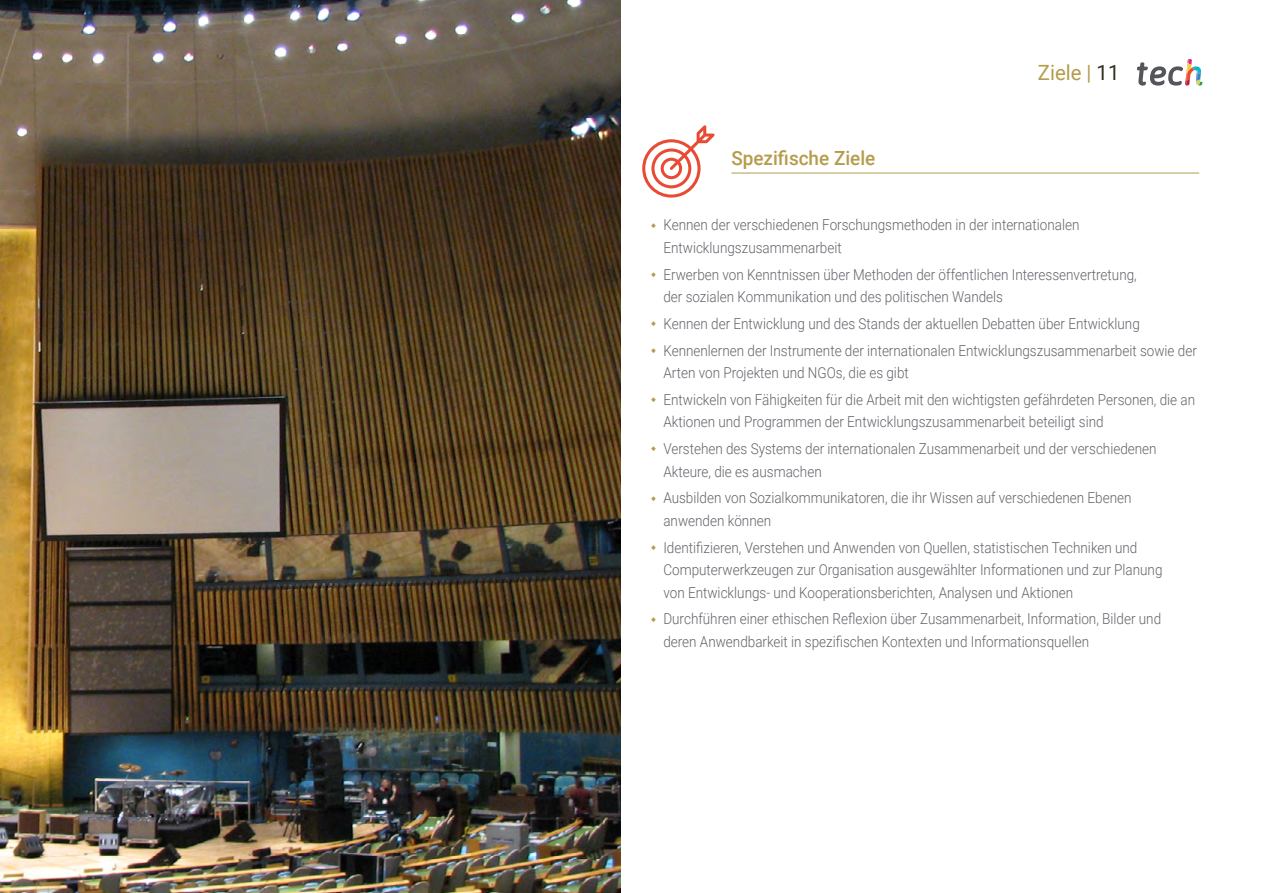
<style>
.page{position:relative;width:1263px;height:893px;background:#fff}
.page>*{position:absolute;margin:0;border:0;box-sizing:border-box;transform-origin:0 0}
.t1{font:21px "Roboto";color:#b49c4b}
.t2{font:500 19.5px "Roboto";color:#b49c4b}
.t3{font:300 15px/26.7px "Roboto";color:#61646a;scale:.9 1}
.s1{color:#312e20}
</style>
<div class="page">
<svg style="left:1137px;top:59px;width:65px;height:27px"></svg>
<img style="left:0;top:0;width:621px;height:893px">
<hr style="left:731px;top:173px;width:468px;height:1px;background:#b49c4b">
<svg style="left:642px;top:125px;width:73px;height:73px"></svg>
<h2 class="t2" style="left:731px;top:144px;width:145px">Spezifische Ziele</h2>
<h1 class="t1" style="left:1038px;top:57px;width:83px">Ziele | <span class="s1">11</span></h1>
<p class="t3" style="left:663px;top:213px;width:464px;line-height:22.5px">Kennen der verschiedenen Forschungsmethoden in der internationalen<br>Entwicklungszusammenarbeit</p>
<p class="t3" style="left:663px;top:262px;width:527px;line-height:22.5px">Erwerben von Kenntnissen über Methoden der öffentlichen Interessenvertretung, der sozialen Kommunikation und des politischen Wandels</p>
<p class="t3" style="left:663px;top:310px;width:594px">Kennen der Entwicklung und des Stands der aktuellen Debatten über Entwicklung<br>Kennenlernen der Instrumente der internationalen Entwicklungszusammenarbeit sowie der</p>
<p class="t3" style="left:663px;top:359px;width:592px">Arten von Projekten und NGOs, die es gibt<br>Entwickeln von Fähigkeiten für die Arbeit mit den wichtigsten gefährdeten Personen, die an</p>
<p class="t3" style="left:663px;top:408px;width:550px">Aktionen und Programmen der Entwicklungszusammenarbeit beteiligt sind<br>Verstehen des Systems der internationalen Zusammenarbeit und der verschiedenen</p>
<p class="t3" style="left:663px;top:457px;width:522px">Akteure, die es ausmachen<br>Ausbilden von Sozialkommunikatoren, die ihr Wissen auf verschiedenen Ebenen</p>
<p class="t3" style="left:663px;top:507px;width:528px">anwenden können<br>Identifizieren, Verstehen und Anwenden von Quellen, statistischen Techniken und</p>
<p class="t3" style="left:663px;top:558px;width:556px;line-height:22.5px">Computerwerkzeugen zur Organisation ausgewählter Informationen und zur Planung von Entwicklungs- und Kooperationsberichten, Analysen und Aktionen</p>
<p class="t3" style="left:663px;top:607px;width:555px;line-height:22.5px">Durchführen einer ethischen Reflexion über Zusammenarbeit, Information, Bilder und deren Anwendbarkeit in spezifischen Kontexten und Informationsquellen</p>
</div>
